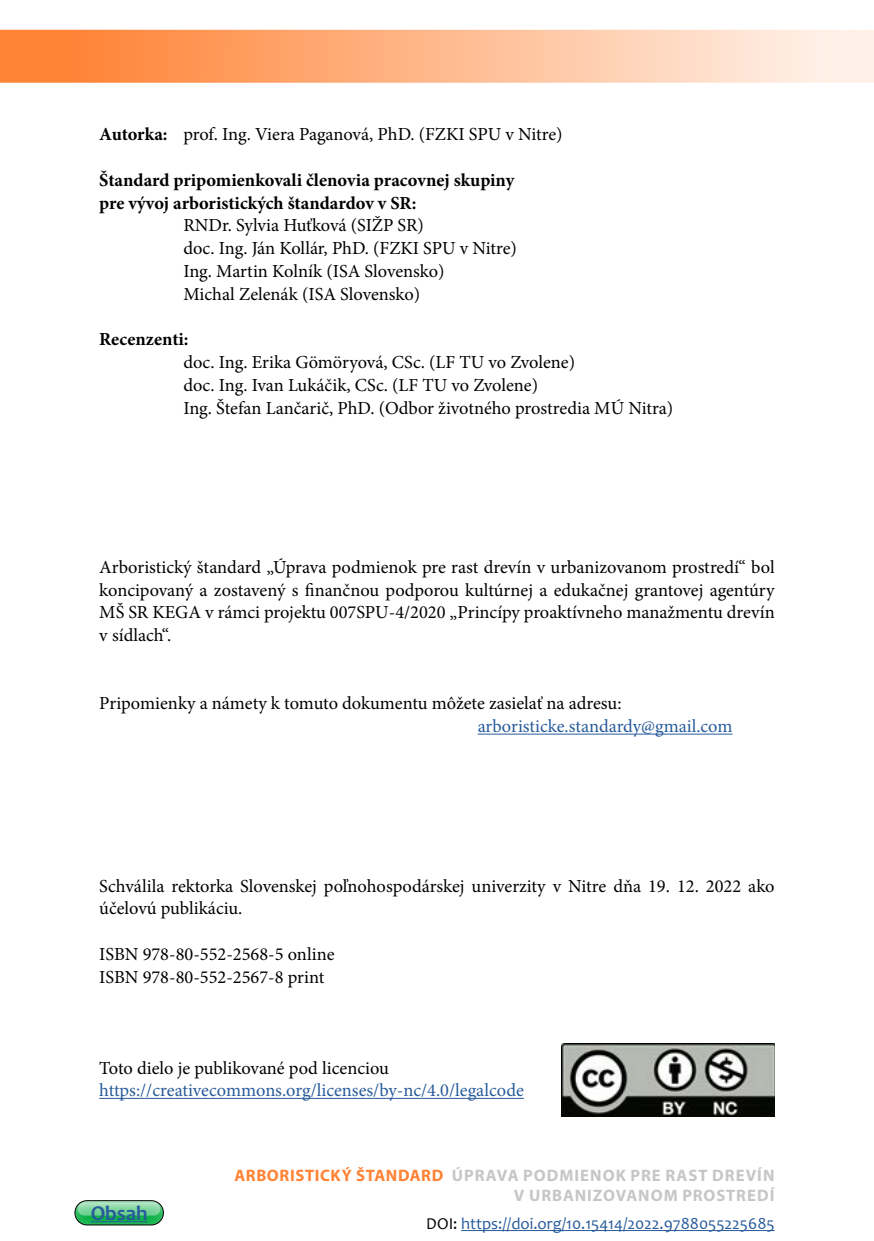
<style>
.page{position:relative;width:874px;height:1241px;background:#fff}
.page>*{position:absolute;margin:0;border:0;box-sizing:border-box;transform-origin:0 0}
.t1{font:700 21px "Candara";color:#275b9b}
.t2{font:18.38px/22.8px "Minion Pro";color:#000}
.t3{font:700 18.38px/22.8px "Minion Pro";color:#000}
.t4{font:18.38px "Minion Pro";color:#275b9b}
.t5{font:700 16.62px/19.9px "Myriad Pro";letter-spacing:.055em;color:#c6c6c6;text-align:right}
.t6{font:16.62px "Candara";color:#275b9b}
.s1{font-weight:700}
.s2{color:#ff8335}
.s3{color:#000}
</style>
<div class="page">
<svg style="left:0;top:30px;width:873px;height:53px;background:#ffb88c"></svg>
<hr style="left:461px;top:1229px;width:313px;height:1px;background:#275b9b">
<div style="left:59px;top:1189px;width:119px;height:37px;background:#fff;opacity:.31"></div>
<div style="left:74px;top:1199px;width:90px;height:26px;border:1px solid #000;border-radius:12px"></div>
<svg style="left:78px;top:1202px;width:82px;height:13px"></svg>
<hr style="left:91px;top:1221px;width:57px;height:1px;background:#275b9b">
<hr style="left:477px;top:733px;width:255px;height:1px;background:#275b9b">
<hr style="left:99px;top:1097px;width:424px;height:1px;background:#275b9b">
<div style="left:55px;top:1107px;width:151px;height:89px;background:#fff"></div>
<img style="left:561px;top:1043px;width:213px;height:73px">
<p class="t2" style="left:99px;top:123px;width:464px"><span class="s1">Autorka:</span> prof. Ing. Viera Paganová, PhD. (FZKI SPU v Nitre)</p>
<p class="t3" style="left:99px;top:168px;width:416px">Štandard pripomienkovali členovia pracovnej skupiny pre vývoj arboristických štandardov v SR:</p>
<p class="t2" style="left:183px;top:214px;width:335px">RNDr. Sylvia Huťková (SIŽP SR)<br>doc. Ing. Ján Kollár, PhD. (FZKI SPU v Nitre)<br>Ing. Martin Kolník (ISA Slovensko)<br>Michal Zelenák (ISA Slovensko)</p>
<p class="t3" style="left:99px;top:328px;width:91px">Recenzenti:</p>
<p class="t2" style="left:183px;top:351px;width:491px">doc. Ing. Erika Gömöryová, CSc. (LF TU vo Zvolene)<br>doc. Ing. Ivan Lukáčik, CSc. (LF TU vo Zvolene)<br>Ing. Štefan Lančarič, PhD. (Odbor životného prostredia MÚ Nitra)</p>
<p class="t2" style="left:99px;top:555px;width:676px;text-align:justify">Arboristický štandard „Úprava podmienok pre rast drevín v urbanizovanom prostredí“ bol koncipovaný a zostavený s finančnou podporou kultúrnej a edukačnej grantovej agentúry MŠ SR KEGA v rámci projektu 007SPU-4/2020 „Princípy proaktívneho manažmentu drevín v sídlach“.</p>
<p class="t2" style="left:99px;top:692px;width:523px">Pripomienky a námety k tomuto dokumentu môžete zasielať na adresu:</p>
<p class="t4" style="left:477px;top:714px;width:256px">arboristicke.standardy@gmail.com</p>
<p class="t2" style="left:99px;top:874px;width:676px">Schválila rektorka Slovenskej poľnohospodárskej univerzity v Nitre dňa 19. 12. 2022 ako účelovú publikáciu.</p>
<p class="t2" style="left:99px;top:942px;width:236px">ISBN 978-80-552-2568-5 online<br>ISBN 978-80-552-2567-8 print</p>
<p class="t2" style="left:99px;top:1056px;width:291px">Toto dielo je publikované pod licenciou</p>
<p class="t4" style="left:99px;top:1078px;width:426px">https://creativecommons.org/licenses/by-nc/4.0/legalcode</p>
<p class="t1" style="left:91px;top:1200px;width:58px">Obsah</p>
<p class="t5" style="left:234px;top:1164px;width:541px"><span class="s2">ARBORISTICKÝ ŠTANDARD</span> ÚPRAVA PODMIENOK PRE RAST DREVÍN<br>V URBANIZOVANOM PROSTREDÍ</p>
<p class="t6" style="left:426px;top:1213px;width:350px"><span class="s3">DOI:</span> https://doi.org/10.15414/2022.9788055225685</p>
</div>
